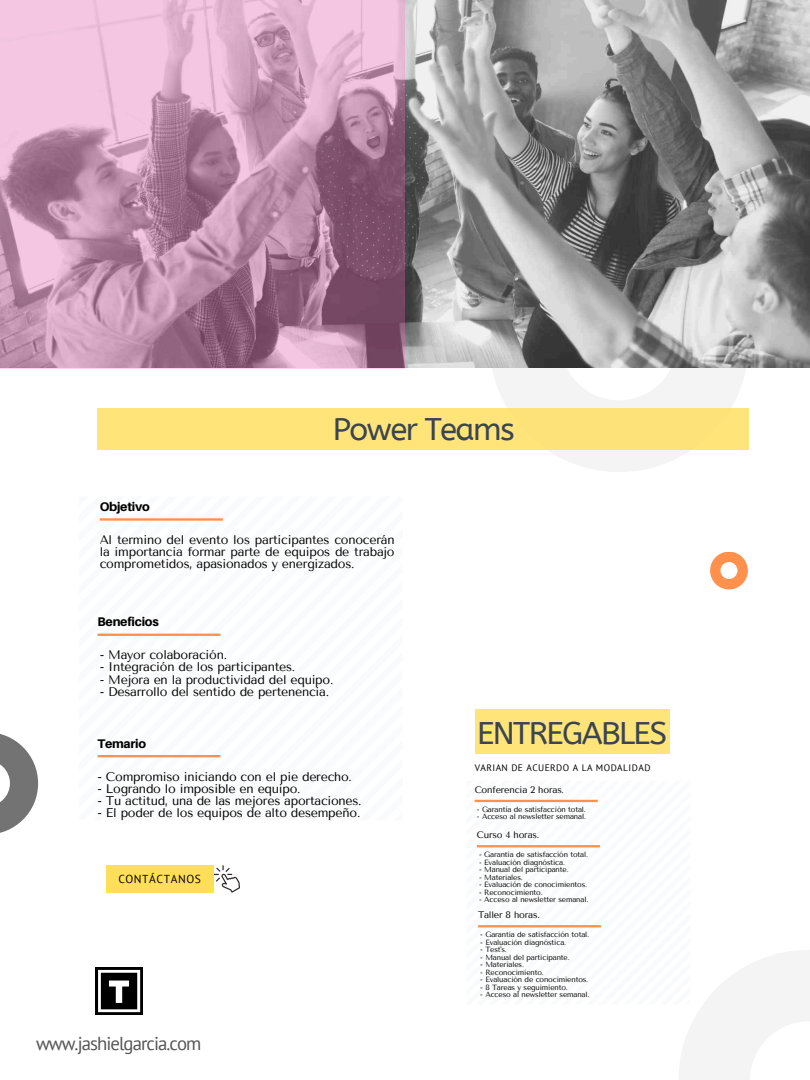
<style>
.page{position:relative;width:810px;height:1080px;background:#fff}
.page>*{position:absolute;margin:0;border:0;box-sizing:border-box;transform-origin:0 0}
.t1{font:31.25px "A Bee Zee";letter-spacing:-.05em;color:#3b4552}
.t2{font:18.75px "PT Sans";letter-spacing:-.05em;color:#545454}
.t3{font:12.5px/12.2px "Tenor Sans";letter-spacing:-.02em;color:#000;text-align:justify}
.t4{font:800 12.5px "Aileron";letter-spacing:-.02em;color:#000}
.t5{font:11.5px "PT Sans";letter-spacing:.05em;color:#000}
.t6{font:9.38px "Tenor Sans";letter-spacing:-.02em;color:#000}
.t7{font:9.38px "PT Sans";letter-spacing:.05em;color:#000}
.t8{font:7.5px "Tenor Sans";letter-spacing:-.02em;color:#000}
</style>
<div class="page">
<svg style="left:492px;top:368px;width:254px;height:104px;fill:#f4f4f4"></svg>
<img style="left:405px;top:0;width:405px;height:368px">
<svg style="left:0;top:0;width:405px;height:368px;background:#c092ae"></svg>
<div style="left:98px;top:408px;width:651px;height:42px;background:#ffe47a"></div>
<svg style="left:0;top:734px;width:38px;height:99px;fill:#737373"></svg>
<hr style="left:100px;top:518px;width:123px;height:3px;background:#ff914d">
<hr style="left:98px;top:634px;width:123px;height:2px;background:#ff914d">
<hr style="left:98px;top:755px;width:123px;height:2px;background:#ff914d">
<div style="left:678px;top:950px;width:132px;height:130px;background:#f4f4f4"></div>
<svg style="left:710px;top:552px;width:38px;height:37px"></svg>
<div style="left:475px;top:709px;width:194px;height:45px;background:#ffe47a"></div>
<svg style="left:474px;top:799px;width:216px;height:206px"></svg>
<hr style="left:475px;top:800px;width:123px;height:2px;background:#ff914d">
<hr style="left:477px;top:845px;width:123px;height:2px;background:#ff914d">
<hr style="left:478px;top:925px;width:123px;height:2px;background:#ff914d">
<img style="left:95px;top:967px;width:47px;height:48px">
<img style="left:214px;top:866px;width:26px;height:27px">
<div style="left:106px;top:866px;width:108px;height:27px;background:#ffde59"></div>
<h2 class="t4" style="left:100px;top:499px;width:51px">Objetivo</h2>
<p class="t1" style="left:333px;top:411px;width:184px">Power Teams</p>
<p class="t3" style="left:100px;top:534px;width:296px">Al termino del evento los participantes conocerán la importancia formar parte de equipos de trabajo comprometidos, apasionados y energizados.</p>
<p class="t4" style="left:98px;top:614px;width:63px">Beneficios</p>
<h3 class="t3" style="left:100px;top:649px;width:129px">- Mayor colaboración.</h3>
<h3 class="t3" style="left:100px;top:661px;width:197px">- Integración de los participantes.</h3>
<h3 class="t3" style="left:100px;top:673px;width:235px">- Mejora en la productividad del equipo.</h3>
<h3 class="t3" style="left:100px;top:686px;width:231px">- Desarrollo del sentido de pertenencia.</h3>
<h6 class="t4" style="left:98px;top:736px;width:50px">Temario</h6>
<h1 class="t3" style="left:98px;top:770px;width:256px">- Compromiso iniciando con el pie derecho.</h1>
<h1 class="t3" style="left:98px;top:783px;width:205px">- Logrando lo imposible en equipo.</h1>
<h1 class="t3" style="left:98px;top:795px;width:266px">- Tu actitud, una de las mejores aportaciones.</h1>
<h1 class="t3" style="left:98px;top:807px;width:264px">- El poder de los equipos de alto desempeño.</h1>
<h4 class="t5" style="left:118px;top:872px;width:84px">CONTÁCTANOS</h4>
<p class="t2" style="left:36px;top:1031px;width:167px">www.jashielgarcia.com</p>
<p class="t1" style="left:477px;top:715px;width:192px">ENTREGABLES</p>
<p class="t7" style="left:475px;top:761px;width:177px">VARIAN DE ACUERDO A LA MODALIDAD</p>
<p class="t8" style="left:477px;top:805px;width:110px">- Garantía de satisfacción total.</p>
<p class="t8" style="left:477px;top:812px;width:111px">- Acceso al newsletter semanal.</p>
<p class="t8" style="left:479px;top:850px;width:110px">- Garantía de satisfacción total.</p>
<p class="t8" style="left:479px;top:858px;width:87px">- Evaluación diagnóstica.</p>
<p class="t8" style="left:479px;top:865px;width:91px">- Manual del participante.</p>
<p class="t8" style="left:479px;top:873px;width:45px">- Materiales.</p>
<p class="t8" style="left:479px;top:880px;width:110px">- Evaluación de conocimientos.</p>
<p class="t8" style="left:479px;top:888px;width:65px">- Reconocimiento.</p>
<p class="t8" style="left:479px;top:895px;width:111px">- Acceso al newsletter semanal.</p>
<p class="t8" style="left:480px;top:930px;width:110px">- Garantía de satisfacción total.</p>
<p class="t8" style="left:480px;top:938px;width:87px">- Evaluación diagnóstica.</p>
<p class="t8" style="left:480px;top:945px;width:28px">- Test's.</p>
<p class="t8" style="left:480px;top:953px;width:91px">- Manual del participante.</p>
<p class="t8" style="left:480px;top:960px;width:45px">- Materiales.</p>
<p class="t8" style="left:480px;top:968px;width:65px">- Reconocimiento.</p>
<p class="t8" style="left:480px;top:975px;width:110px">- Evaluación de conocimientos.</p>
<p class="t8" style="left:480px;top:983px;width:89px">- 8 Tareas y seguimiento.</p>
<p class="t8" style="left:480px;top:990px;width:111px">- Acceso al newsletter semanal.</p>
<h5 class="t6" style="left:475px;top:784px;width:91px">Conferencia 2 horas.</h5>
<h5 class="t6" style="left:477px;top:830px;width:64px">Curso 4 horas.</h5>
<h6 class="t6" style="left:478px;top:910px;width:63px">Taller 8 horas.</h6>
</div>
